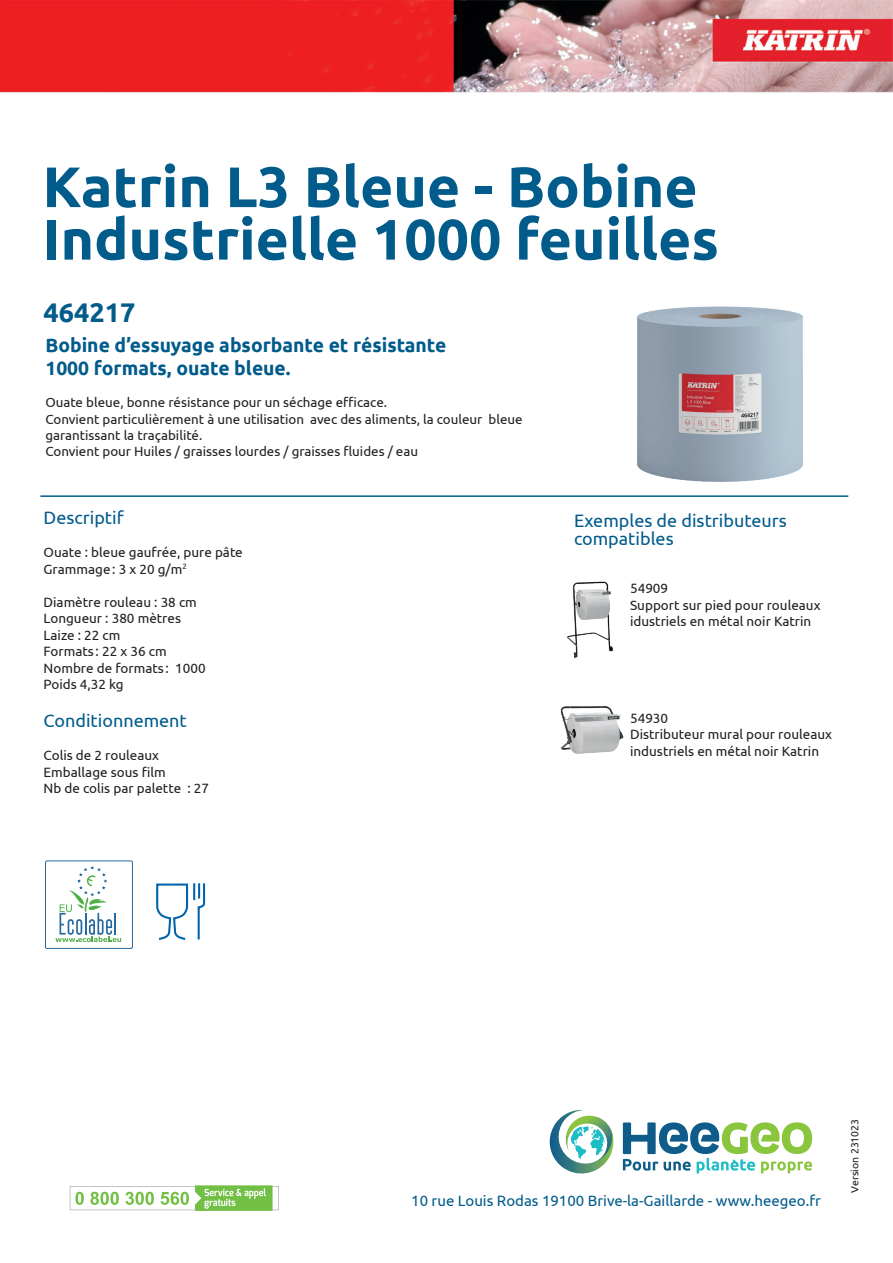
<style>
.page{position:relative;width:893px;height:1263px;background:#fff}
.page>*{position:absolute;margin:0;border:0;box-sizing:border-box;transform-origin:0 0}
.t1{font:700 57px/52.5px "Ubuntu";color:#015b8b}
.t2{font:700 27px "Ubuntu";color:#015b8b}
.t3{font:700 19.35px/23.1px "Ubuntu";color:#015b8b}
.t4{font:18px/18px "Ubuntu";color:#015b8b}
.t5{font:15px "Ubuntu";color:#015b8b}
.t6{font:13.5px/16.5px "Ubuntu";color:#231f20}
.t7{font:13.35px/16.4px "Ubuntu";color:#231f20}
.t8{font:10.5px "Ubuntu";color:#231f20}
</style>
<div class="page">
<hr style="left:40px;top:495px;width:808px;height:2px;background:#015b8b">
<svg style="left:70px;top:1185px;width:209px;height:26px"></svg>
<svg style="left:550px;top:1110px;width:64px;height:64px"></svg>
<svg style="left:623px;top:1122px;width:189px;height:51px"></svg>
<img style="left:567px;top:581px;width:46px;height:77px">
<img style="left:560px;top:706px;width:64px;height:48px">
<img style="left:637px;top:306px;width:166px;height:176px">
<div style="left:45px;top:861px;width:88px;height:88px;border:1px solid #26699e;border-radius:2px"></div>
<svg style="left:55px;top:866px;width:66px;height:76px"></svg>
<img style="left:0;top:0;width:892px;height:93px">
<svg style="left:156px;top:883px;width:50px;height:57px"></svg>
<h1 class="t1" style="left:43px;top:160px;width:678px">Katrin L3 Bleue - Bobine<br>Industrielle 1000 feuilles</h1>
<h2 class="t2" style="left:44px;top:296px;width:94px">464217</h2>
<h3 class="t3" style="left:45px;top:333px;width:403px">Bobine d’essuyage absorbante et résistante<br>1000 formats, ouate bleue.</h3>
<p class="t7" style="left:45px;top:394px;width:479px">Ouate bleue, bonne résistance pour un séchage efficace.<br>Convient particulièrement à une utilisation avec des aliments, la couleur bleue garantissant la traçabilité.<br>Convient pour Huiles / graisses lourdes / graisses fluides / eau</p>
<h3 class="t4" style="left:44px;top:508px;width:82px">Descriptif</h3>
<p class="t6" style="left:44px;top:544px;width:201px">Ouate : bleue gaufrée, pure pâte<br>Grammage: 3 x 20 g/m<sup>2</sup></p>
<p class="t6" style="left:44px;top:593px;width:164px">Diamètre rouleau : 38 cm<br>Longueur : 380 mètres<br>Laize : 22 cm<br>Formats : 22 x 36 cm<br>Nombre de formats : 1000<br>Poids 4,32 kg</p>
<h3 class="t4" style="left:44px;top:711px;width:145px">Conditionnement</h3>
<p class="t6" style="left:44px;top:747px;width:167px">Colis de 2 rouleaux<br>Emballage sous film<br>Nb de colis par palette : 27</p>
<h3 class="t4" style="left:574px;top:511px;width:214px">Exemples de distributeurs compatibles</h3>
<p class="t6" style="left:630px;top:580px;width:192px">54909<br>Support sur pied pour rouleaux idustriels en métal noir Katrin</p>
<p class="t6" style="left:630px;top:710px;width:204px">54930<br>Distributeur mural pour rouleaux industriels en métal noir Katrin</p>
<p class="t5" style="left:411px;top:1191px;width:411px">10 rue Louis Rodas 19100 Brive-la-Gaillarde - www.heegeo.fr</p>
<p class="t8" style="left:848px;top:1193px;width:75px;rotate:-90deg">Version 231023</p>
</div>
